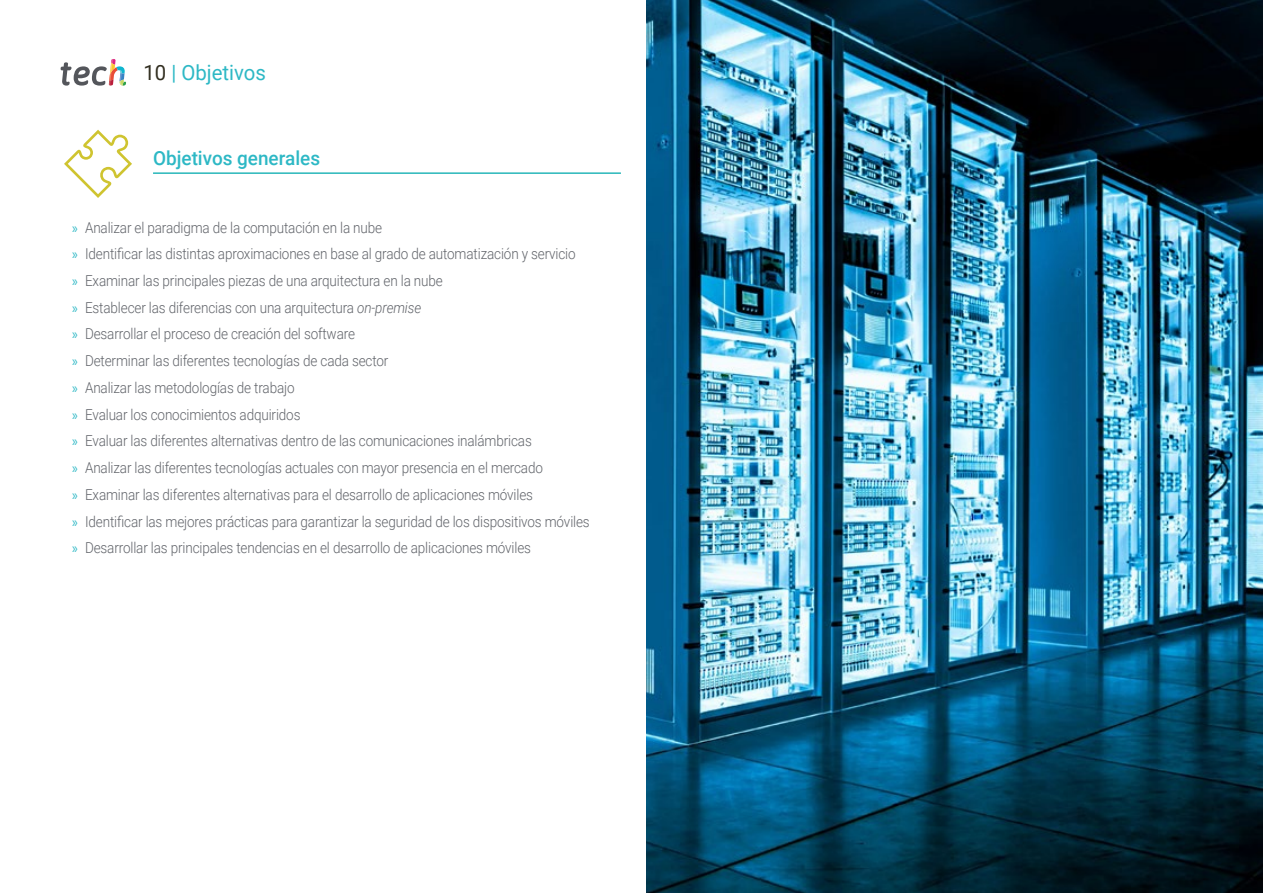
<style>
.page{position:relative;width:1263px;height:893px;background:#fff}
.page>*{position:absolute;margin:0;border:0;box-sizing:border-box;transform-origin:0 0}
.t1{font:21px "Roboto";color:#2db8c5}
.t2{font:500 19.5px "Roboto";color:#2db8c5}
.t3{font:300 15px/26.7px "Roboto";letter-spacing:-.01em;color:#61646a;scale:.9 1}
.s1{color:#312e20}
.s2{font-family:"Myriad Pro";font-weight:400;color:#2db8c5}
.s3{font-style:italic}
</style>
<div class="page">
<hr style="left:153px;top:173px;width:468px;height:1px;background:#2db8c5">
<svg style="left:64px;top:130px;width:68px;height:68px"></svg>
<svg style="left:61px;top:59px;width:65px;height:27px"></svg>
<img style="left:646px;top:0;width:617px;height:893px">
<h1 class="t1" style="left:144px;top:57px;width:124px"><span class="s1">10</span> | Objetivos</h1>
<h2 class="t2" style="left:153px;top:144px;width:169px">Objetivos generales</h2>
<p class="t3" style="left:72px;top:213px;width:576px"><span class="s2">»</span> Analizar el paradigma de la computación en la nube<br><span class="s2">»</span> Identificar las distintas aproximaciones en base al grado de automatización y servicio<br><span class="s2">»</span> Examinar las principales piezas de una arquitectura en la nube<br><span class="s2">»</span> Establecer las diferencias con una arquitectura <span class="s3">on-premise<br></span><span class="s2">»</span> Desarrollar el proceso de creación del software<br><span class="s2">»</span> Determinar las diferentes tecnologías de cada sector<br><span class="s2">»</span> Analizar las metodologías de trabajo<br><span class="s2">»</span> Evaluar los conocimientos adquiridos<br><span class="s2">»</span> Evaluar las diferentes alternativas dentro de las comunicaciones inalámbricas<br><span class="s2">»</span> Analizar las diferentes tecnologías actuales con mayor presencia en el mercado<br><span class="s2">»</span> Examinar las diferentes alternativas para el desarrollo de aplicaciones móviles<br><span class="s2">»</span> Identificar las mejores prácticas para garantizar la seguridad de los dispositivos móviles <span class="s2">»</span> Desarrollar las principales tendencias en el desarrollo de aplicaciones móviles</p>
</div>
